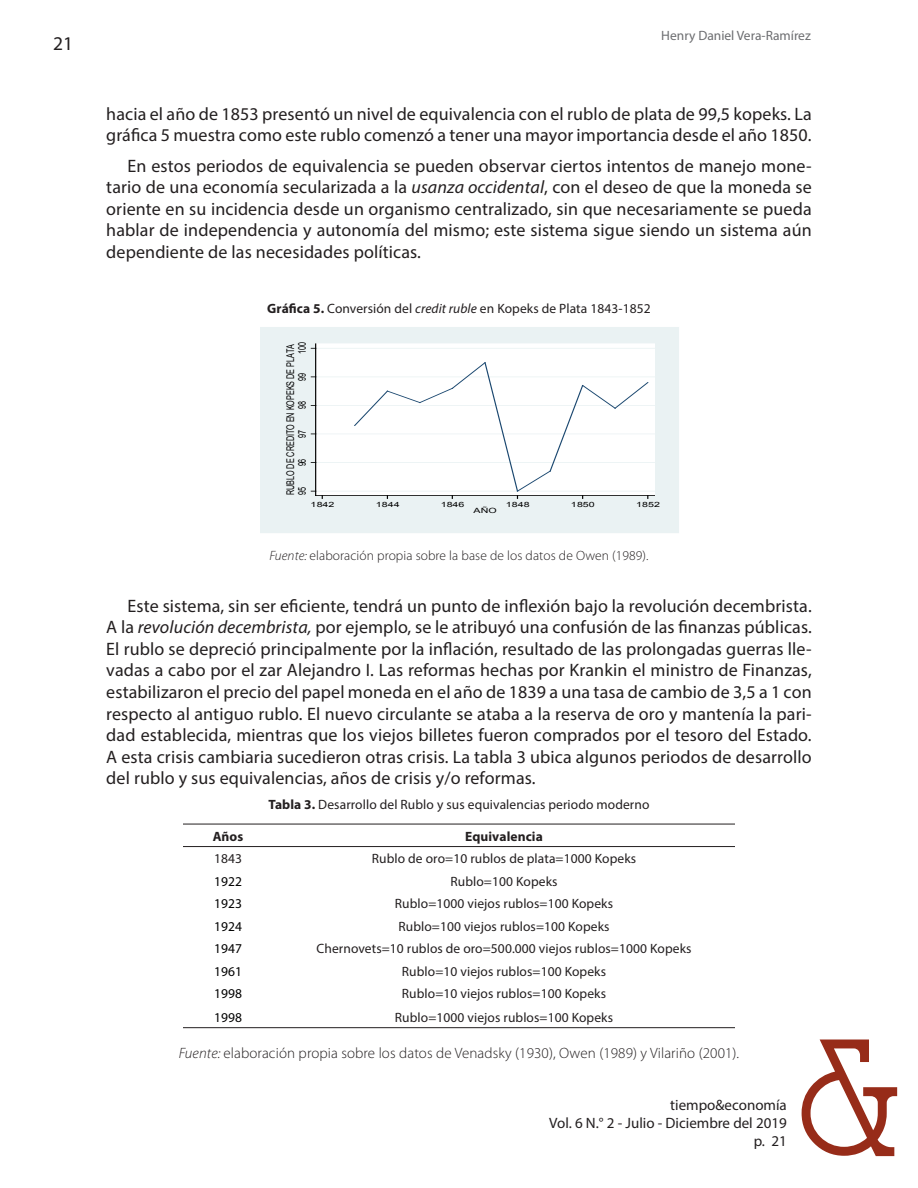
<style>
.page{position:relative;width:918px;height:1188px;background:#fff}
.page>*{position:absolute;margin:0;border:0;box-sizing:border-box;transform-origin:0 0}
.t1{font:19.5px "Myriad Pro";color:#231f20}
.TEXTO{font:18px/21.6px "Myriad Pro";letter-spacing:.005em;color:#231f20;text-align:justify}
.TEXTO_-_tablas_-_Fue{font:300 15px "Myriad Pro";letter-spacing:.005em;color:#231f20}
.t2{font:15px/18px "Myriad Pro";color:#231f20;text-align:right}
.TEXTO_-_tablas{font:13.5px "Myriad Pro";letter-spacing:.005em;color:#231f20}
.TEXTO_-_tablas_-_Fue-2{font:300 13.5px "Myriad Pro";letter-spacing:.005em;color:#231f20}
.TEXTO_-_tablas-2{font:13.5px "Myriad Pro";letter-spacing:.005em;color:#000}
.t3{font:13.5px "Myriad Pro";color:#6c6d70}
.TEXTO_-_tablas-3{font:700 13.5px "Myriad Pro";letter-spacing:.005em;color:#231f20}
.t4{font:10.65px "Arial";color:#000;scale:.68 1}
.t5{font:7.2px "Arial";letter-spacing:.015em;color:#000;scale:1.48 1}
.s1{font-style:italic}
.s2{font-weight:700}
</style>
<div class="page">
<svg style="left:802px;top:1040px;width:95px;height:116px"></svg>
<div style="left:261px;top:327px;width:417px;height:206px;background:#eaf2f3"></div>
<div style="left:260px;top:327px;width:419px;height:206px;border:1px solid #eaf2f3"></div>
<div style="left:316px;top:344px;width:338px;height:151px;background:#fff"></div>
<div style="left:315px;top:344px;width:340px;height:152px;border:1px solid #fff"></div>
<hr style="left:316px;top:491px;width:338px;height:1px;background:#eaf2f3">
<hr style="left:316px;top:462px;width:338px;height:1px;background:#eaf2f3">
<hr style="left:316px;top:434px;width:338px;height:1px;background:#eaf2f3">
<hr style="left:316px;top:405px;width:338px;height:1px;background:#eaf2f3">
<hr style="left:316px;top:376px;width:338px;height:1px;background:#eaf2f3">
<hr style="left:316px;top:348px;width:338px;height:1px;background:#eaf2f3">
<hr style="left:315px;top:344px;width:1px;height:152px;background:#000">
<hr style="left:316px;top:495px;width:338px;height:1px;background:#000">
<svg style="left:353px;top:362px;width:296px;height:137px"></svg>
<hr style="left:183px;top:824px;width:90px;height:1px;background:#231f20">
<hr style="left:273px;top:824px;width:462px;height:1px;background:#231f20">
<hr style="left:183px;top:846px;width:90px;height:1px;background:#231f20">
<hr style="left:273px;top:846px;width:462px;height:1px;background:#231f20">
<hr style="left:183px;top:1027px;width:90px;height:1px;background:#231f20">
<hr style="left:273px;top:1027px;width:462px;height:1px;background:#231f20">
<p class="t1" style="left:53px;top:31px;width:22px">21</p>
<p class="t3" style="left:661px;top:27px;width:151px">Henry Daniel Vera-Ramírez</p>
<p class="TEXTO" style="left:106px;top:103px;width:707px">hacia el año de 1853 presentó un nivel de equivalencia con el rublo de plata de 99,5 kopeks. La gráfica 5 muestra como este rublo comenzó a tener una mayor importancia desde el año 1850.</p>
<p class="TEXTO" style="left:106px;top:154px;width:707px;text-indent:21px">En estos periodos de equivalencia se pueden observar ciertos intentos de manejo mone&shy;tario de una economía secularizada a la <span class="s1">usanza occidental</span>, con el deseo de que la moneda se oriente en su incidencia desde un organismo centralizado, sin que necesariamente se pueda hablar de independencia y autonomía del mismo; este sistema sigue siendo un sistema aún dependiente de las necesidades políticas.</p>
<p class="TEXTO_-_tablas" style="left:267px;top:300px;width:385px"><span class="s2">Gráfica 5.</span> Conversión del <span class="s1">credit ruble</span> en Kopeks de Plata 1843-1852</p>
<p class="t4" style="left:295px;top:354px;width:19px;rotate:-90deg">100</p>
<p class="t4" style="left:284px;top:495px;width:224px;rotate:-90deg">RUBLO DE CREDITO EN KOPEKS DE PLATA</p>
<p class="t4" style="left:295px;top:381px;width:13px;rotate:-90deg">99</p>
<p class="t4" style="left:295px;top:409px;width:13px;rotate:-90deg">98</p>
<p class="t4" style="left:295px;top:438px;width:13px;rotate:-90deg">97</p>
<p class="t4" style="left:295px;top:466px;width:13px;rotate:-90deg">96</p>
<p class="t4" style="left:295px;top:495px;width:13px;rotate:-90deg">95</p>
<p class="t5" style="left:311px;top:500px;width:18px">1842</p>
<p class="t5" style="left:376px;top:500px;width:18px">1844</p>
<p class="t5" style="left:441px;top:500px;width:18px">1846</p>
<p class="t5" style="left:506px;top:500px;width:18px">1848</p>
<p class="t5" style="left:571px;top:500px;width:18px">1850</p>
<p class="t5" style="left:636px;top:500px;width:18px">1852</p>
<p class="t5" style="left:474px;top:505px;width:17px">AÑO</p>
<p class="TEXTO_-_tablas_-_Fue-2" style="left:269px;top:547px;width:381px"><span class="s1">Fuente:</span> elaboración propia sobre la base de los datos de Owen (1989).</p>
<p class="TEXTO" style="left:106px;top:595px;width:707px;text-indent:21px">Este sistema, sin ser eficiente, tendrá un punto de inflexión bajo la revolución decembrista.<br>A la <span class="s1">revolución decembrista,</span> por ejemplo, se le atribuyó una confusión de las finanzas públicas.<br>El rublo se depreció principalmente por la inflación, resultado de las prolongadas guerras lle&shy;vadas a cabo por el zar Alejandro I. Las reformas hechas por Krankin el ministro de Finanzas, estabilizaron el precio del papel moneda en el año de 1839 a una tasa de cambio de 3,5 a 1 con respecto al antiguo rublo. El nuevo circulante se ataba a la reserva de oro y mantenía la pari&shy;dad establecida, mientras que los viejos billetes fueron comprados por el tesoro del Estado.<br>A esta crisis cambiaria sucedieron otras crisis. La tabla 3 ubica algunos periodos de desarrollo del rublo y sus equivalencias, años de crisis y/o reformas.</p>
<p class="TEXTO_-_tablas" style="left:268px;top:796px;width:383px"><span class="s2">Tabla 3.</span> Desarrollo del Rublo y sus equivalencias periodo moderno</p>
<p class="TEXTO_-_tablas-3" style="left:213px;top:827px;width:32px">Años</p>
<p class="TEXTO_-_tablas-3" style="left:465px;top:827px;width:79px">Equivalencia</p>
<p class="TEXTO_-_tablas" style="left:214px;top:850px;width:29px">1843</p>
<p class="TEXTO_-_tablas" style="left:372px;top:850px;width:266px">Rublo de oro=10 rublos de plata=1000 Kopeks</p>
<p class="TEXTO_-_tablas-2" style="left:214px;top:873px;width:29px">1922</p>
<p class="TEXTO_-_tablas" style="left:451px;top:873px;width:108px">Rublo=100 Kopeks</p>
<p class="TEXTO_-_tablas-2" style="left:214px;top:895px;width:29px">1923</p>
<p class="TEXTO_-_tablas" style="left:395px;top:895px;width:220px">Rublo=1000 viejos rublos=100 Kopeks</p>
<p class="TEXTO_-_tablas-2" style="left:214px;top:918px;width:29px">1924</p>
<p class="TEXTO_-_tablas" style="left:398px;top:918px;width:213px">Rublo=100 viejos rublos=100 Kopeks</p>
<p class="TEXTO_-_tablas-2" style="left:214px;top:940px;width:29px">1947</p>
<p class="TEXTO_-_tablas" style="left:317px;top:940px;width:376px">Chernovets=10 rublos de oro=500.000 viejos rublos=1000 Kopeks</p>
<p class="TEXTO_-_tablas-2" style="left:214px;top:963px;width:29px">1961</p>
<p class="TEXTO_-_tablas" style="left:402px;top:963px;width:206px">Rublo=10 viejos rublos=100 Kopeks</p>
<p class="TEXTO_-_tablas-2" style="left:214px;top:985px;width:29px">1998</p>
<p class="TEXTO_-_tablas" style="left:402px;top:985px;width:206px">Rublo=10 viejos rublos=100 Kopeks</p>
<p class="TEXTO_-_tablas-2" style="left:214px;top:1009px;width:29px">1998</p>
<p class="TEXTO_-_tablas" style="left:395px;top:1009px;width:220px">Rublo=1000 viejos rublos=100 Kopeks</p>
<p class="TEXTO_-_tablas_-_Fue" style="left:179px;top:1044px;width:562px"><span class="s1">Fuente:</span> elaboración propia sobre los datos de Venadsky (1930), Owen (1989) y Vilariño (2001).</p>
<p class="t2" style="left:549px;top:1096px;width:239px">tiempo&amp;economía<br>Vol. 6 N.° 2 - Julio - Diciembre del 2019 p. 21</p>
</div>
